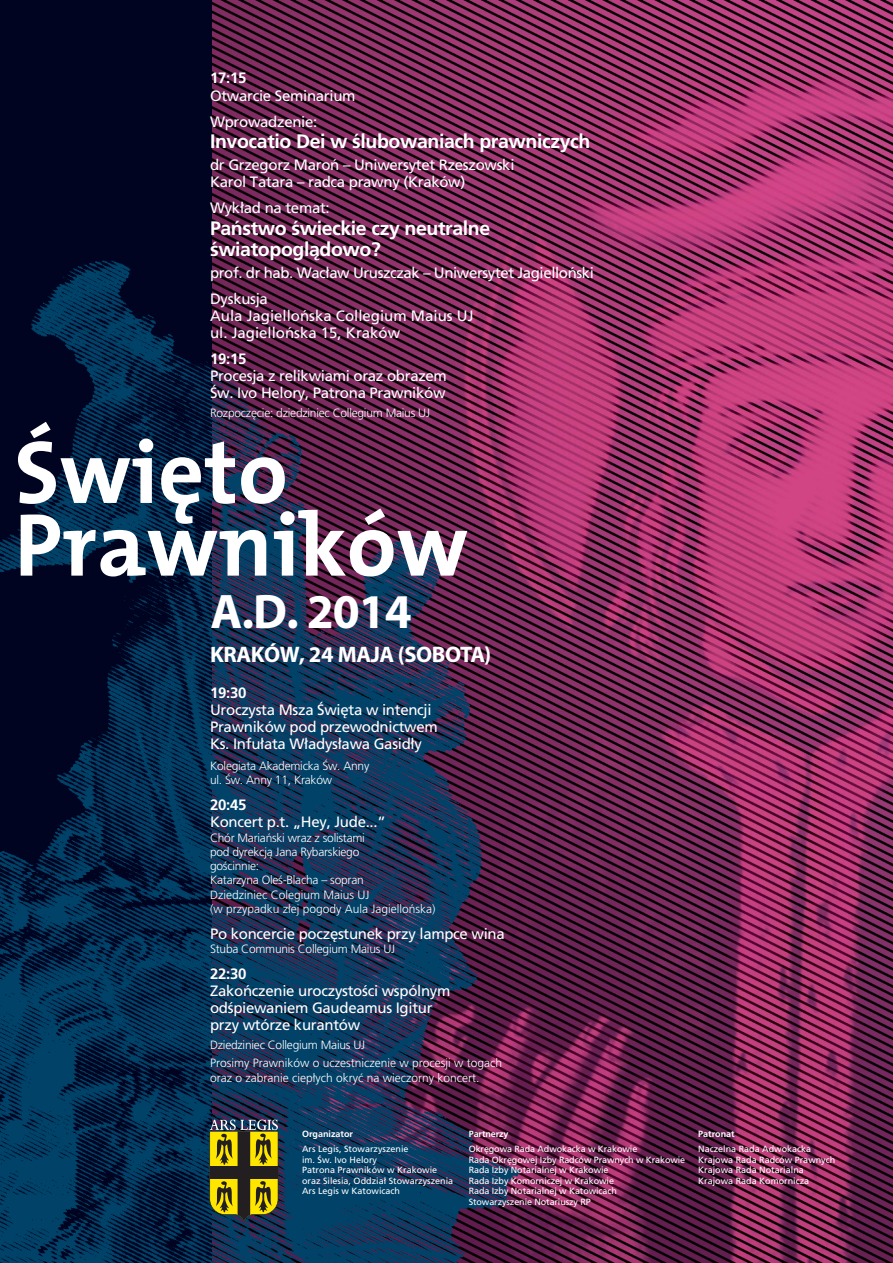
<style>
.page{position:relative;width:893px;height:1263px;background:#fff}
.page>*{position:absolute;margin:0;border:0;box-sizing:border-box;transform-origin:0 0}
.t1{font:700 90px/72.7px "The Mix PL";color:#fff}
.t2{font:700 48.75px "Myriad Pro";color:#fff}
.t3{font:700 22.5px "Myriad Pro";letter-spacing:-.02em;color:#fff}
.t4{font:700 19.5px/21.8px "Pfrutiger";letter-spacing:-.02em;color:#fff}
.t5{font:15px/17.2px "Pfrutiger Roman";letter-spacing:-.02em;color:#fff}
.t6{font:15px/17.2px "Pfrutiger Roman";color:#fff}
.t7{font:700 15px "Pfrutiger";letter-spacing:-.02em;color:#fff}
.t8{font:300 12px/14.2px "Pfrutiger";letter-spacing:-.02em;color:#fff}
.t9{font:300 12px/18.5px "Pfrutiger";color:#fff}
.t10{font:9px/10.5px "Pfrutiger Roman";color:#fff}
.t11{font:700 9px "Pfrutiger";color:#fff}
</style>
<div class="page">
<img style="left:211px;top:0;width:682px;height:1263px">
<div style="left:0;top:0;width:211px;height:1263px;background:#000420"></div>
<img style="left:0;top:151px;width:618px;height:1112px">
<svg style="left:209px;top:1119px;width:69px;height:102px;background:#7f7721"></svg>
<p class="t7" style="left:210px;top:72px;width:38px">17:15</p>
<p class="t5" style="left:210px;top:84px;width:147px;line-height:25.7px">Otwarcie Seminarium<br>Wprowadzenie:</p>
<h3 class="t4" style="left:210px;top:132px;width:382px">Invocatio Dei w Êlubowaniach prawniczych</h3>
<p class="t5" style="left:210px;top:157px;width:306px">dr Grzegorz Maroƒ – Uniwersytet Rzeszowski<br>Karol Tatara – radca prawny (Kraków)</p>
<p class="t5" style="left:210px;top:200px;width:121px">Wyk∏ad na temat:</p>
<h3 class="t4" style="left:210px;top:218px;width:282px">Paƒstwo Êwieckie czy neutralne<br>Êwiatopoglàdowo?</h3>
<p class="t5" style="left:210px;top:261px;width:385px;line-height:25.7px">prof. dr hab. Wac∏aw Uruszczak – Uniwersytet Jagielloƒski<br>Dyskusja</p>
<p class="t6" style="left:210px;top:308px;width:265px">Aula Jagielloƒska Collegium Maius UJ ul. Jagielloƒska 15, Kraków</p>
<p class="t7" style="left:210px;top:352px;width:38px">19:15</p>
<p class="t5" style="left:210px;top:368px;width:238px">Procesja z relikwiami oraz obrazem<br>Âw. Ivo Helory, Patrona Prawników</p>
<p class="t8" style="left:210px;top:406px;width:221px">Rozpocz´cie: dziedziniec Collegium Maius UJ</p>
<h1 class="t1" style="left:14px;top:443px;width:455px">Âwi´to<br>Prawników</h1>
<h2 class="t2" style="left:210px;top:593px;width:203px">A.D. 2014</h2>
<h3 class="t3" style="left:210px;top:646px;width:283px">KRAKÓW, 24 MAJA (SOBOTA)</h3>
<p class="t7" style="left:210px;top:686px;width:38px">19:30</p>
<p class="t5" style="left:210px;top:702px;width:229px">Uroczysta Msza Âwi´ta w intencji<br>Prawników pod przewodnictwem<br>Ks. Infu∏ata W∏adys∏awa Gasid∏y</p>
<p class="t8" style="left:210px;top:760px;width:161px">Kolegiata Akademicka Âw. Anny ul. Âw. Anny 11, Kraków</p>
<p class="t7" style="left:210px;top:798px;width:38px">20:45</p>
<p class="t5" style="left:210px;top:815px;width:177px">Koncert p.t. „Hey, Jude...”</p>
<p class="t8" style="left:210px;top:831px;width:227px">Chór Mariaƒski wraz z solistami<br>pod dyrekcjà Jana Rybarskiego<br>goÊcinnie:<br>Katarzyna OleÊ-Blacha – sopran<br>Dziedziniec Colegium Maius UJ<br>(w przypadku z∏ej pogody Aula Jagielloƒska)</p>
<p class="t5" style="left:210px;top:926px;width:296px">Po koncercie pocz´stunek przy lampce wina</p>
<p class="t8" style="left:210px;top:942px;width:187px">Stuba Communis Collegium Maius UJ</p>
<p class="t7" style="left:210px;top:967px;width:38px">22:30</p>
<p class="t5" style="left:210px;top:983px;width:242px">Zakoƒczenie uroczystoÊci wspólnym odÊpiewaniem Gaudeamus Igitur przy wtórze kurantów</p>
<p class="t9" style="left:210px;top:1036px;width:294px">Dziedziniec Collegium Maius UJ<br>Prosimy Prawników o uczestniczenie w procesji w togach</p>
<p class="t9" style="left:210px;top:1069px;width:271px">oraz o zabranie ciep∏ych okryç na wieczorny koncert.</p>
<p class="t11" style="left:302px;top:1130px;width:53px">Organizator</p>
<p class="t10" style="left:302px;top:1144px;width:153px">Ars Legis, Stowarzyszenie<br>im. Âw. Ivo Helory<br>Patrona Prawników w Krakowie oraz Silesia, Oddzia∏ Stowarzyszenia<br>Ars Legis w Katowicach</p>
<p class="t11" style="left:469px;top:1130px;width:41px">Partnerzy</p>
<p class="t10" style="left:469px;top:1144px;width:218px">Okr´gowa Rada Adwokacka w Krakowie<br>Rada Okr´gowej Izby Radców Prawnych w Krakowie Rada Izby Notarialnej w Krakowie<br>Rada Izby Komorniczej w Krakowie<br>Rada Izby Notarialnej w Katowicach<br>Stowarzyszenie Notariuszy RP</p>
<p class="t11" style="left:698px;top:1130px;width:38px">Patronat</p>
<p class="t10" style="left:698px;top:1144px;width:139px">Naczelna Rada Adwokacka<br>Krajowa Rada Radców Prawnych<br>Krajowa Rada Notarialna<br>Krajowa Rada Komornicza</p>
</div>
